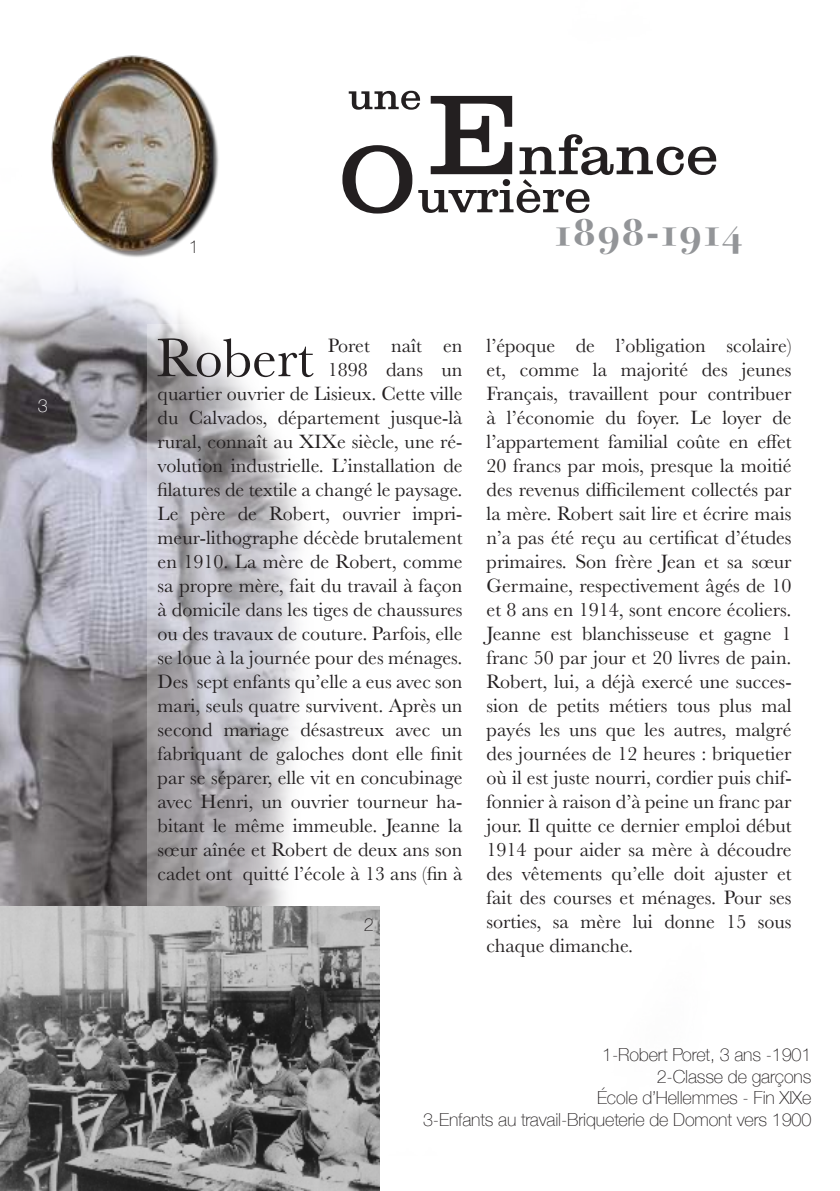
<style>
.page{position:relative;width:840px;height:1191px;background:#fff}
.page>*{position:absolute;margin:0;border:0;box-sizing:border-box;transform-origin:0 0}
.t1{font:56.2px "Baskerville";color:#231f20}
.t2{font:700 40px "Bodoni Svty Two OSITCTT";letter-spacing:.075em;color:#939598}
.t3{font:20px/24px "Baskerville";color:#231f20;text-align:right}
.t4{font:100 18px/21.6px "Helvetica Neue";letter-spacing:-.01em;color:#231f20;text-align:right}
.t5{font:100 18px "Helvetica Neue";color:#fff}
</style>
<div class="page">
<img style="left:0;top:90px;width:717px;height:1065px">
<svg style="left:158px;top:335px;width:559px;height:689px"></svg>
<div style="left:137px;top:314px;width:674px;height:731px;border:20px solid #fff"></div>
<img style="left:28px;top:55px;width:206px;height:224px">
<svg style="left:342px;top:91px;width:373px;height:122px"></svg>
<img style="left:0;top:907px;width:379px;height:284px">
<p class="t5" style="left:38px;top:395px;width:12px">3</p>
<p class="t4" style="left:189px;top:236px;width:12px">1</p>
<h2 class="t2" style="left:555px;top:215px;width:188px">1898-1914</h2>
<h1 class="t1" style="left:156px;top:338px;width:159px">Robert</h1>
<p class="t3" style="left:157px;top:336px;width:306px">Poret naît en<br>1898 dans un<br>quartier ouvrier de Lisieux. Cette ville du Calvados, département jusque-là rural, connaît au XIXe siècle, une ré&shy;volution industrielle. L’installation de filatures de textile a changé le paysage.<br>Le père de Robert, ouvrier impri&shy;meur-lithographe décède brutalement en 1910. La mère de Robert, comme sa propre mère, fait du travail à façon à domicile dans les tiges de chaussures ou des travaux de couture. Parfois, elle se loue à la journée pour des ménages.<br>Des sept enfants qu’elle a eus avec son mari, seuls quatre survivent. Après un second mariage désastreux avec un fabriquant de galoches dont elle finit par se séparer, elle vit en concubinage avec Henri, un ouvrier tourneur ha&shy;bitant le même immeuble. Jeanne la sœur aînée et Robert de deux ans son cadet ont quitté l’école à 13 ans (fin à</p>
<p class="t3" style="left:486px;top:334px;width:306px;text-align:justify">l’époque de l’obligation scolaire) et, comme la majorité des jeunes Français, travaillent pour contribuer à l’économie du foyer. Le loyer de l’appartement familial coûte en effet 20 francs par mois, presque la moitié des revenus difficilement collectés par la mère. Robert sait lire et écrire mais n’a pas été reçu au certificat d’études primaires. Son frère Jean et sa sœur Germaine, respectivement âgés de 10 et 8 ans en 1914, sont encore écoliers.<br>Jeanne est blanchisseuse et gagne 1 franc 50 par jour et 20 livres de pain.<br>Robert, lui, a déjà exercé une succes&shy;sion de petits métiers tous plus mal payés les uns que les autres, malgré des journées de 12 heures : briquetier où il est juste nourri, cordier puis chif&shy;fonnier à raison d’à peine un franc par jour. Il quitte ce dernier emploi début 1914 pour aider sa mère à découdre des vêtements qu’elle doit ajuster et fait des courses et ménages. Pour ses sorties, sa mère lui donne 15 sous chaque dimanche.</p>
<p class="t4" style="left:363px;top:913px;width:12px">2</p>
<p class="t4" style="left:423px;top:1043px;width:389px">1-Robert Poret, 3 ans -1901<br>2-Classe de garçons<br>École d’Hellemmes - Fin XIXe<br>3-Enfants au travail-Briqueterie de Domont vers 1900</p>
</div>
